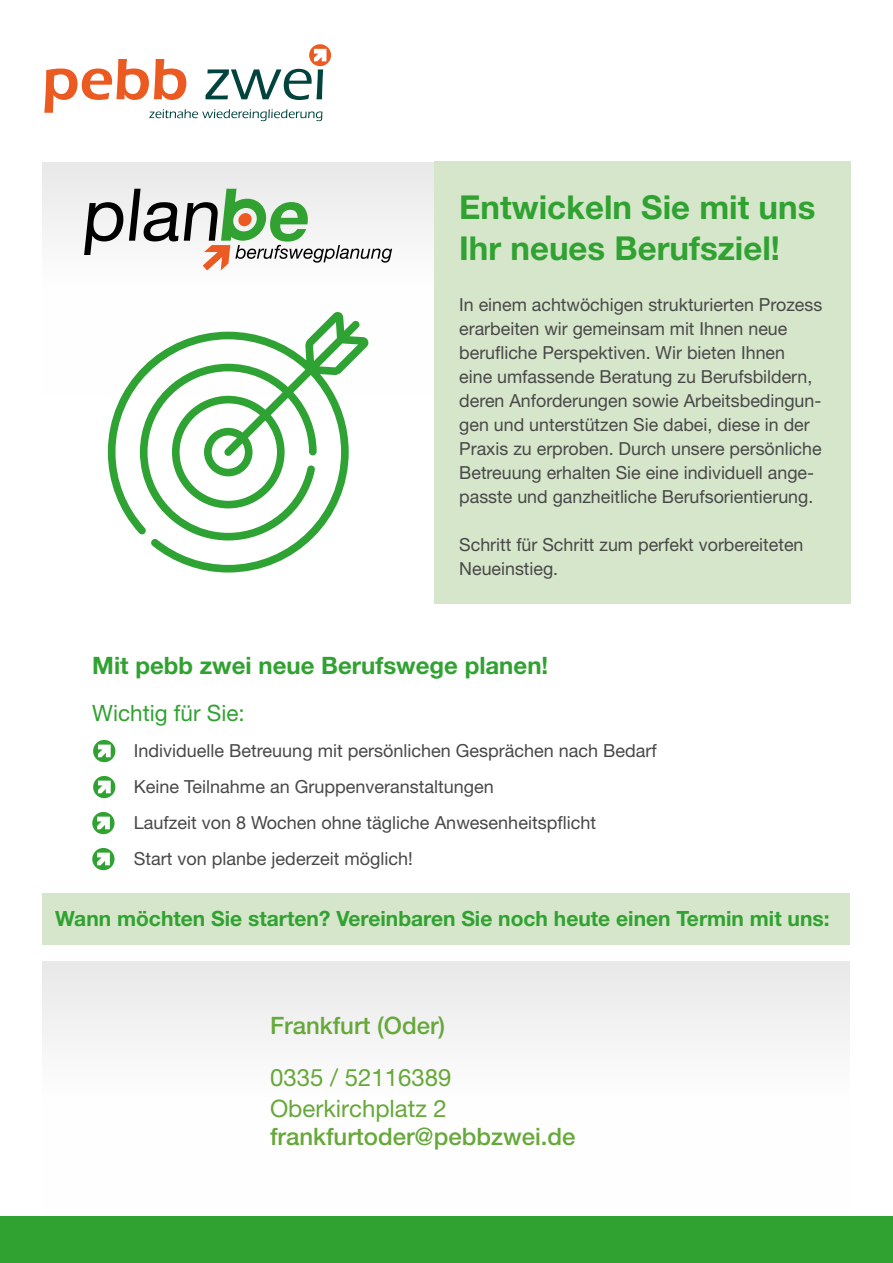
<style>
.page{position:relative;width:893px;height:1263px;background:#fff}
.page>*{position:absolute;margin:0;border:0;box-sizing:border-box;transform-origin:0 0}
.t1{font:700 33px/40.5px "Helvetica Neue LT Std";color:#30a231}
.t2{font:500 24px "Helvetica Neue LT Std";color:#66a839}
.t3{font:700 24px "Helvetica Neue LT Std";color:#30a231}
.t4{font:24px/30.6px "Helvetica Neue LT Std";color:#66a839}
.t5{font:22.5px "Helvetica Neue LT Std";color:#30a231}
.t6{font:700 21px "Helvetica Neue LT Std";color:#30a231}
.t7{font:18px/24px "Helvetica Neue LT Std";color:#484848}
</style>
<div class="page">
<div style="left:0;top:1216px;width:893px;height:47px;background:#30a231"></div>
<div style="left:434px;top:162px;width:416px;height:442px;background:#d6e6ca"></div>
<div style="left:43px;top:162px;width:391px;height:233px;background:linear-gradient(to right,#f7f7f7,#f7f7f7)"></div>
<svg style="left:93px;top:740px;width:22px;height:22px"></svg>
<svg style="left:98px;top:745px;width:13px;height:12px"></svg>
<div style="left:43px;top:893px;width:807px;height:51px;background:#d6e6ca"></div>
<svg style="left:93px;top:776px;width:22px;height:22px"></svg>
<svg style="left:98px;top:781px;width:13px;height:12px"></svg>
<svg style="left:92px;top:812px;width:23px;height:22px"></svg>
<svg style="left:97px;top:817px;width:13px;height:12px"></svg>
<div style="left:43px;top:961px;width:807px;height:255px;background:linear-gradient(to bottom,#ececec,#fff)"></div>
<svg style="left:92px;top:848px;width:23px;height:22px"></svg>
<svg style="left:97px;top:853px;width:13px;height:12px"></svg>
<svg style="left:108px;top:312px;width:260px;height:260px"></svg>
<svg style="left:309px;top:44px;width:22px;height:22px"></svg>
<svg style="left:44px;top:49px;width:282px;height:72px"></svg>
<svg style="left:84px;top:189px;width:308px;height:81px"></svg>
<h1 class="t1" style="left:459px;top:186px;width:358px">Entwickeln Sie mit uns<br>Ihr neues Berufsziel!</h1>
<p class="t7" style="left:459px;top:292px;width:365px">In einem achtwöchigen strukturierten Prozess erarbeiten wir gemeinsam mit Ihnen neue berufliche Perspektiven. Wir bieten Ihnen eine umfassende Beratung zu Berufsbildern, deren Anforderungen sowie Arbeitsbedingun&shy;gen und unterstützen Sie dabei, diese in der Praxis zu erproben. Durch unsere persönliche Betreuung erhalten Sie eine individuell ange&shy;passte und ganzheitliche Berufsorientierung.</p>
<p class="t7" style="left:459px;top:532px;width:346px">Schritt für Schritt zum perfekt vorbereiteten<br>Neueinstieg.</p>
<h2 class="t3" style="left:92px;top:650px;width:457px">Mit pebb zwei neue Berufswege planen!</h2>
<p class="t5" style="left:92px;top:699px;width:154px">Wichtig für Sie:</p>
<p class="t7" style="left:134px;top:732px;width:524px;line-height:36px">Individuelle Betreuung mit persönlichen Gesprächen nach Bedarf Keine Teilnahme an Gruppenveranstaltungen<br>Laufzeit von 8 Wochen ohne tägliche Anwesenheitspflicht<br>Start von planbe jederzeit möglich!</p>
<p class="t6" style="left:55px;top:905px;width:776px">Wann möchten Sie starten? Vereinbaren Sie noch heute einen Termin mit uns:</p>
<h2 class="t2" style="left:270px;top:1011px;width:177px">Frankfurt (Oder)</h2>
<h2 class="t4" style="left:270px;top:1062px;width:183px">0335 / 52116389<br>Oberkirchplatz 2</h2>
<h2 class="t2" style="left:270px;top:1122px;width:307px">frankfurtoder@pebbzwei.de</h2>
</div>
